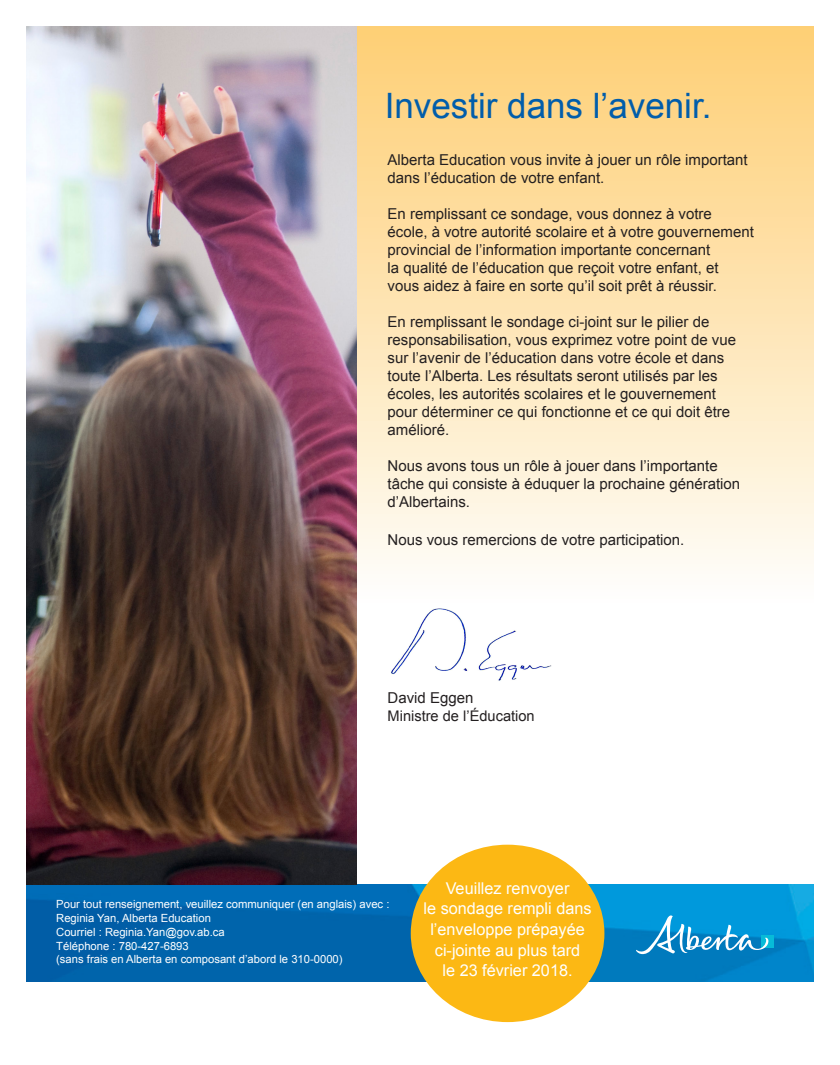
<style>
.page{position:relative;width:840px;height:1065px;background:#fff}
.page>*{position:absolute;margin:0;border:0;box-sizing:border-box;transform-origin:0 0}
.t1{font:35px "Arial";color:#015dab}
.Body_Text{font:16.25px/20.6px "Arial";color:#fff;text-align:center}
.Body_Text-2{font:15px/18px "Arial";color:#231f20}
.Body_Text-3{font:14.62px "Arial";color:#231f20}
.Body_Text-4{font:11.25px/13.8px "Arial";color:#fff}
</style>
<div class="page">
<div style="left:42px;top:26px;width:772px;height:627px;background:linear-gradient(to bottom,#fece73,#feffff)"></div>
<img style="left:388px;top:607px;width:165px;height:74px">
<img style="left:26px;top:884px;width:788px;height:97px">
<div style="left:411px;top:845px;width:193px;height:177px;background:#fcb814;border-radius:50%"></div>
<img style="left:26px;top:26px;width:331px;height:858px">
<div style="left:761px;top:935px;width:13px;height:13px;background:#07bbd8"></div>
<svg style="left:636px;top:915px;width:133px;height:39px;background:#2ea0d6"></svg>
<p class="t1" style="left:385px;top:83px;width:328px">Investir dans l’avenir.</p>
<p class="Body_Text-2" style="left:388px;top:151px;width:362px">Alberta Education vous invite à jouer un rôle important dans l’éducation de votre enfant.</p>
<p class="Body_Text-2" style="left:388px;top:205px;width:368px">En remplissant ce sondage, vous donnez à votre école, à votre autorité scolaire et à votre gouvernement provincial de l’information importante concernant<br>la qualité de l’éducation que reçoit votre enfant, et vous aidez à faire en sorte qu’il soit prêt à réussir.</p>
<p class="Body_Text-2" style="left:388px;top:313px;width:350px">En remplissant le sondage ci-joint sur le pilier de responsabilisation, vous exprimez votre point de vue sur l’avenir de l’éducation dans votre école et dans toute l’Alberta. Les résultats seront utilisés par les écoles, les autorités scolaires et le gouvernement pour déterminer ce qui fonctionne et ce qui doit être amélioré.</p>
<p class="Body_Text-2" style="left:388px;top:457px;width:354px">Nous avons tous un rôle à jouer dans l’importante tâche qui consiste à éduquer la prochaine génération d’Albertains.</p>
<p class="Body_Text-2" style="left:388px;top:531px;width:298px">Nous vous remercions de votre participation.</p>
<p class="Body_Text-2" style="left:388px;top:689px;width:87px">David Eggen</p>
<p class="Body_Text-3" style="left:388px;top:706px;width:149px">Ministre de l’Éducation</p>
<p class="Body_Text-4" style="left:56px;top:898px;width:335px">Pour tout renseignement, veuillez communiquer (en anglais) avec :<br>Reginia Yan, Alberta Education</p>
<p class="Body_Text-4" style="left:56px;top:925px;width:170px">Courriel : Reginia.Yan@gov.ab.ca</p>
<p class="Body_Text-4" style="left:56px;top:939px;width:134px">Téléphone : 780-427-6893</p>
<p class="Body_Text-4" style="left:56px;top:953px;width:288px">(sans frais en Alberta en composant d’abord le 310-0000)</p>
<p class="Body_Text" style="left:424px;top:878px;width:169px">Veuillez renvoyer<br>le sondage rempli dans l’enveloppe prépayée ci-jointe au plus tard<br>le 23 février 2018.</p>
</div>
